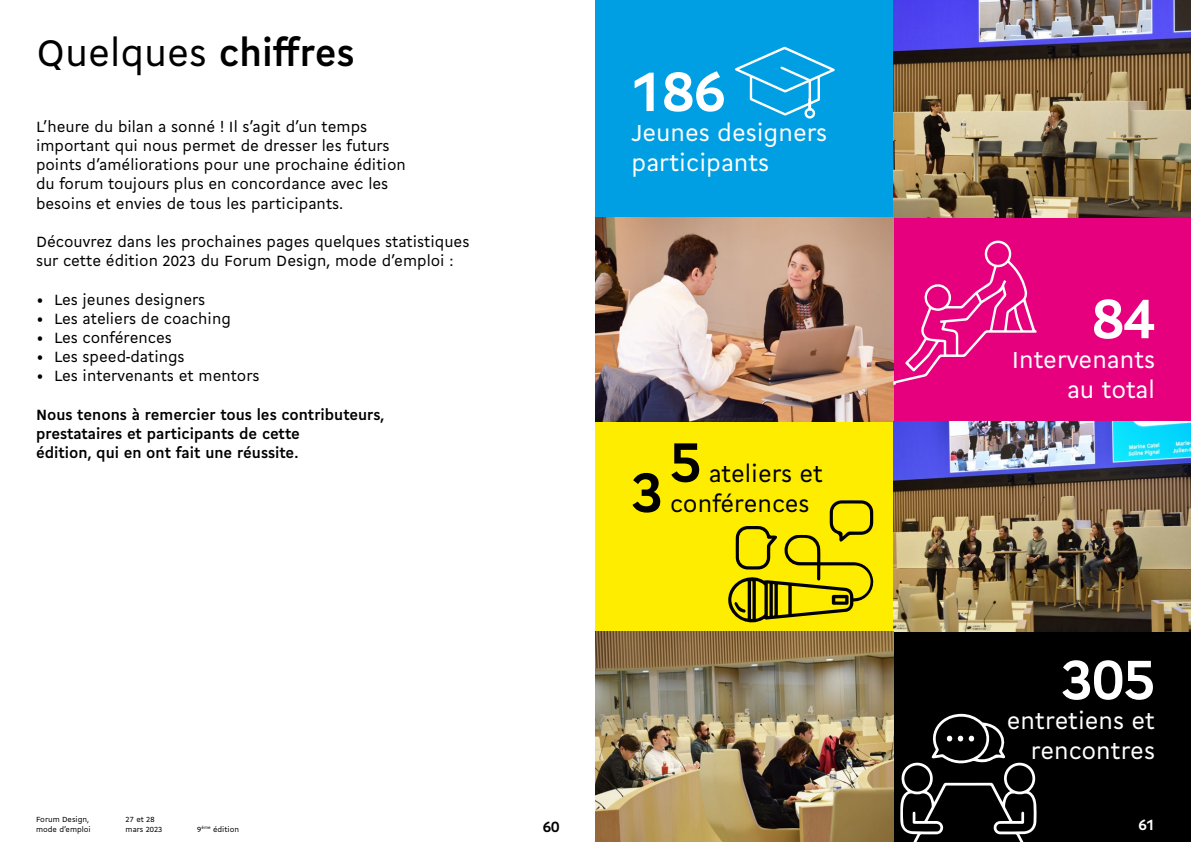
<style>
.page{position:relative;width:1191px;height:842px;background:#fff}
.page>*{position:absolute;margin:0;border:0;box-sizing:border-box;transform-origin:0 0}
.t1{font:700 60px "Cogito";color:#fff}
.t2{font:700 60px "Cogito";color:#000}
.t3{font:40px "Cogito";color:#000}
.t4{font:25px/30px "Cogito";color:#fff;text-align:right}
.t5{font:25px "Cogito";color:#000}
.t6{font:16px/19.2px "Cogito";color:#000}
.t7{font:700 16px/19.2px "Cogito";color:#000}
.t8{font:700 16px "Cogito";color:#fff}
.t9{font:8px/9.6px "Cogito";color:#000}
.s1{font-weight:700}
</style>
<div class="page">
<div style="left:893px;top:631px;width:298px;height:211px;background:#000"></div>
<div style="left:595px;top:0;width:298px;height:218px;background:#009fe3"></div>
<div style="left:893px;top:218px;width:298px;height:203px;background:#e6007d"></div>
<div style="left:595px;top:421px;width:298px;height:210px;background:#ffed00"></div>
<img style="left:893px;top:0;width:298px;height:218px">
<img style="left:595px;top:218px;width:298px;height:203px">
<img style="left:893px;top:421px;width:298px;height:210px">
<svg style="left:893px;top:239px;width:143px;height:146px"></svg>
<svg style="left:735px;top:47px;width:99px;height:72px"></svg>
<svg style="left:900px;top:714px;width:137px;height:128px"></svg>
<img style="left:595px;top:631px;width:298px;height:211px">
<svg style="left:728px;top:500px;width:146px;height:123px"></svg>
<h2 class="t3" style="left:36px;top:24px;width:320px">Quelques <span class="s1">chiffres</span></h2>
<p class="t6" style="left:36px;top:116px;width:371px">L’heure du bilan a sonné ! Il s’agit d’un temps important qui nous permet de dresser les futurs points d’améliorations pour une prochaine édition du forum toujours plus en concordance avec les besoins et envies de tous les participants.</p>
<p class="t6" style="left:36px;top:231px;width:435px">Découvrez dans les prochaines pages quelques statistiques sur cette édition 2023 du Forum Design, mode d’emploi :</p>
<p class="t6" style="left:36px;top:289px;width:171px">• Les jeunes designers</p>
<p class="t6" style="left:36px;top:308px;width:196px">• Les ateliers de coaching</p>
<p class="t6" style="left:36px;top:327px;width:137px">• Les conférences</p>
<p class="t6" style="left:36px;top:346px;width:150px">• Les speed-datings</p>
<p class="t6" style="left:36px;top:366px;width:225px">• Les intervenants et mentors</p>
<p class="t7" style="left:36px;top:404px;width:350px">Nous tenons à remercier tous les contributeurs, prestataires et participants de cette<br>édition, qui en ont fait une réussite.</p>
<h1 class="t1" style="left:631px;top:49px;width:95px">186</h1>
<h3 class="t4" style="left:631px;top:116px;width:197px;text-align:left">Jeunes designers participants</h3>
<h1 class="t2" style="left:631px;top:450px;width:33px">3</h1>
<h1 class="t2" style="left:670px;top:419px;width:33px">5</h1>
<h3 class="t5" style="left:708px;top:456px;width:116px">ateliers et</h3>
<h3 class="t5" style="left:670px;top:486px;width:141px">conférences</h3>
<p class="t9" style="left:36px;top:814px;width:56px">Forum Design, mode d’emploi</p>
<p class="t9" style="left:197px;top:824px;width:43px">9<sup>ème</sup> édition</p>
<p class="t9" style="left:126px;top:814px;width:38px">27 et 28 mars 2023</p>
<p class="t7" style="left:543px;top:816px;width:18px">60</p>
<h1 class="t1" style="left:1092px;top:276px;width:64px">84</h1>
<h3 class="t4" style="left:1011px;top:343px;width:145px">Intervenants au total</h3>
<h1 class="t1" style="left:1061px;top:637px;width:95px">305</h1>
<h3 class="t4" style="left:1007px;top:704px;width:150px">entretiens et rencontres</h3>
<p class="t8" style="left:1138px;top:814px;width:18px">61</p>
</div>
